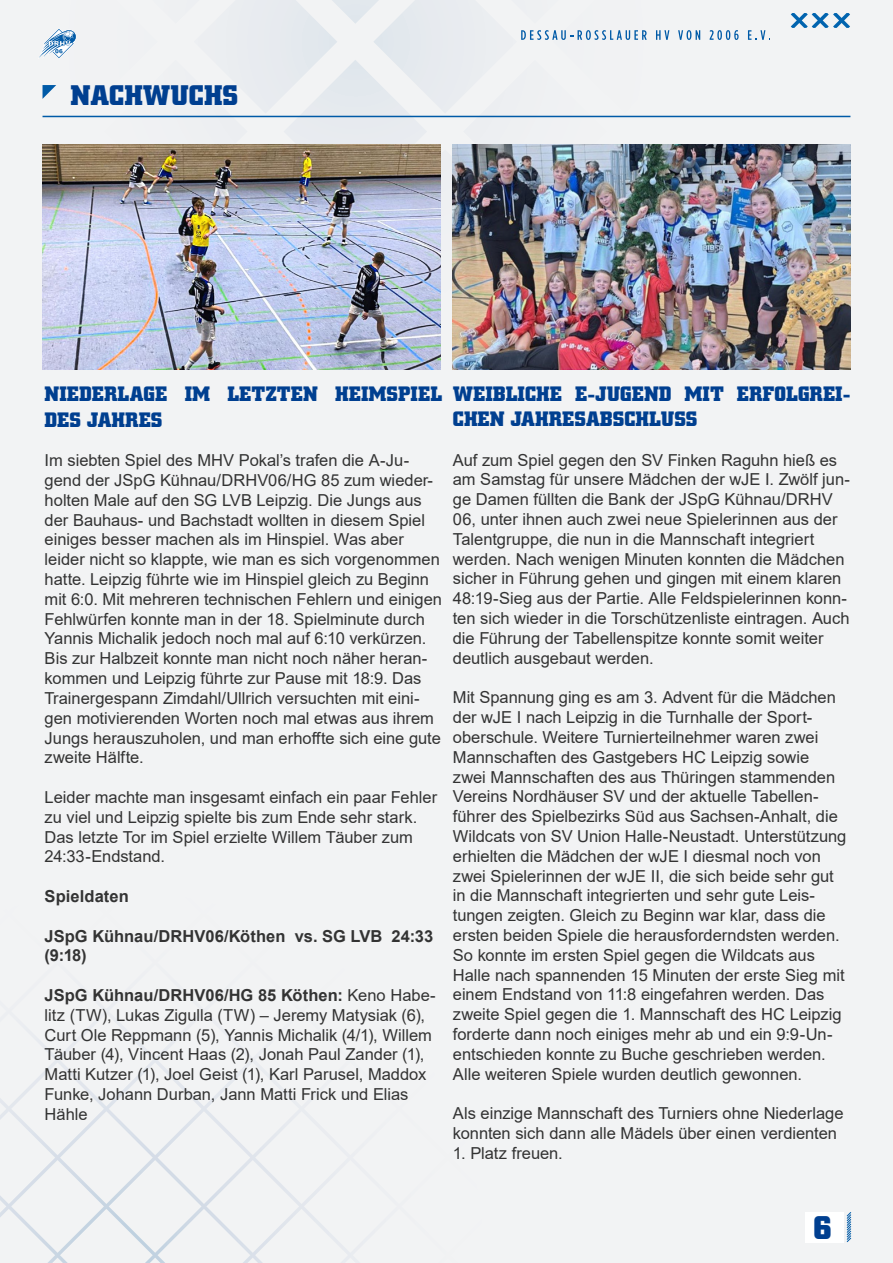
<style>
.page{position:relative;width:893px;height:1263px;background:#f2f3f4}
.page>*{position:absolute;margin:0;border:0;box-sizing:border-box;transform-origin:0 0}
.t1{font:700 33px "Square Slabserif 711 Pro";color:#003f90}
.t2{font:700 28.5px "Square Slabserif 711 Pro";color:#003f90}
.Standardsatz{font:700 21px/25.2px "Square Slabserif 711 Pro";color:#003f90}
.Standardsatz-2{font:16.5px/19.8px "Arial";color:#333}
.Standardsatz-3{font:700 16.5px/19.8px "Arial";letter-spacing:.005em;color:#333}
.s1{font-weight:700}
</style>
<div class="page">
<svg style="left:522px;top:30px;width:125px;height:10px"></svg>
<svg style="left:656px;top:30px;width:13px;height:10px"></svg>
<svg style="left:678px;top:30px;width:22px;height:10px"></svg>
<svg style="left:710px;top:30px;width:29px;height:10px"></svg>
<svg style="left:748px;top:30px;width:22px;height:10px"></svg>
<svg style="left:791px;top:13px;width:59px;height:15px"></svg>
<svg style="left:0;top:1036px;width:844px;height:227px"></svg>
<svg style="left:39px;top:29px;width:37px;height:29px"></svg>
<svg style="left:846px;top:1212px;width:6px;height:31px"></svg>
<div style="left:805px;top:1212px;width:38px;height:30px;background:#fff"></div>
<img style="left:43px;top:144px;width:397px;height:225px">
<img style="left:453px;top:144px;width:397px;height:225px">
<svg style="left:43px;top:85px;width:13px;height:14px"></svg>
<hr style="left:43px;top:116px;width:807px;height:1px;background:#005aa7">
<p class="t2" style="left:70px;top:76px;width:169px">NACHWUCHS</p>
<p class="Standardsatz" style="left:45px;top:381px;width:399px">NIEDERLAGE IM LETZTEN HEIMSPIEL<br>DES JAHRES</p>
<p class="Standardsatz-2" style="left:45px;top:450px;width:399px">Im siebten Spiel des MHV Pokal’s trafen die A-Ju&shy;gend der JSpG Kühnau/DRHV06/HG 85 zum wieder&shy;holten Male auf den SG LVB Leipzig. Die Jungs aus der Bauhaus- und Bachstadt wollten in diesem Spiel einiges besser machen als im Hinspiel. Was aber leider nicht so klappte, wie man es sich vorgenommen hatte. Leipzig führte wie im Hinspiel gleich zu Beginn mit 6:0. Mit mehreren technischen Fehlern und einigen Fehlwürfen konnte man in der 18. Spielminute durch Yannis Michalik jedoch noch mal auf 6:10 verkürzen.<br>Bis zur Halbzeit konnte man nicht noch näher heran&shy;kommen und Leipzig führte zur Pause mit 18:9. Das Trainergespann Zimdahl/Ullrich versuchten mit eini&shy;gen motivierenden Worten noch mal etwas aus ihrem Jungs herauszuholen, und man erhoffte sich eine gute zweite Hälfte.</p>
<p class="Standardsatz-2" style="left:45px;top:787px;width:394px">Leider machte man insgesamt einfach ein paar Fehler zu viel und Leipzig spielte bis zum Ende sehr stark.<br>Das letzte Tor im Spiel erzielte Willem Täuber zum 24:33-Endstand.</p>
<p class="Standardsatz-3" style="left:45px;top:886px;width:86px">Spieldaten</p>
<p class="Standardsatz-3" style="left:45px;top:926px;width:390px">JSpG Kühnau/DRHV06/Köthen vs. SG LVB 24:33 (9:18)</p>
<p class="Standardsatz-2" style="left:45px;top:985px;width:393px"><span class="s1">JSpG Kühnau/DRHV06/HG 85 Köthen:</span> Keno Habe&shy;litz (TW), Lukas Zigulla (TW) – Jeremy Matysiak (6), Curt Ole Reppmann (5), Yannis Michalik (4/1), Willem Täuber (4), Vincent Haas (2), Jonah Paul Zander (1), Matti Kutzer (1), Joel Geist (1), Karl Parusel, Maddox Funke, Johann Durban, Jann Matti Frick und Elias Hähle</p>
<p class="Standardsatz" style="left:453px;top:380px;width:399px">WEIBLICHE E-JUGEND MIT ERFOLGREI-<br>CHEN JAHRESABSCHLUSS</p>
<p class="Standardsatz-2" style="left:453px;top:450px;width:399px">Auf zum Spiel gegen den SV Finken Raguhn hieß es am Samstag für unsere Mädchen der wJE I. Zwölf jun&shy;ge Damen füllten die Bank der JSpG Kühnau/DRHV 06, unter ihnen auch zwei neue Spielerinnen aus der Talentgruppe, die nun in die Mannschaft integriert werden. Nach wenigen Minuten konnten die Mädchen sicher in Führung gehen und gingen mit einem klaren 48:19-Sieg aus der Partie. Alle Feldspielerinnen konn&shy;ten sich wieder in die Torschützenliste eintragen. Auch die Führung der Tabellenspitze konnte somit weiter deutlich ausgebaut werden.</p>
<p class="Standardsatz-2" style="left:453px;top:687px;width:395px">Mit Spannung ging es am 3. Advent für die Mädchen der wJE I nach Leipzig in die Turnhalle der Sport&shy;oberschule. Weitere Turnierteilnehmer waren zwei Mannschaften des Gastgebers HC Leipzig sowie zwei Mannschaften des aus Thüringen stammenden Vereins Nordhäuser SV und der aktuelle Tabellen&shy;führer des Spielbezirks Süd aus Sachsen-Anhalt, die Wildcats von SV Union Halle-Neustadt. Unterstützung erhielten die Mädchen der wJE I diesmal noch von zwei Spielerinnen der wJE II, die sich beide sehr gut in die Mannschaft integrierten und sehr gute Leis&shy;tungen zeigten. Gleich zu Beginn war klar, dass die ersten beiden Spiele die herausforderndsten werden.<br>So konnte im ersten Spiel gegen die Wildcats aus Halle nach spannenden 15 Minuten der erste Sieg mit einem Endstand von 11:8 eingefahren werden. Das zweite Spiel gegen die 1. Mannschaft des HC Leipzig forderte dann noch einiges mehr ab und ein 9:9-Un&shy;entschieden konnte zu Buche geschrieben werden.<br>Alle weiteren Spiele wurden deutlich gewonnen.</p>
<p class="Standardsatz-2" style="left:453px;top:1103px;width:392px">Als einzige Mannschaft des Turniers ohne Niederlage konnten sich dann alle Mädels über einen verdienten</p>
<p class="Standardsatz-2" style="left:453px;top:1143px;width:112px">1. Platz freuen.</p>
<h1 class="t1" style="left:813px;top:1205px;width:20px">6</h1>
</div>
